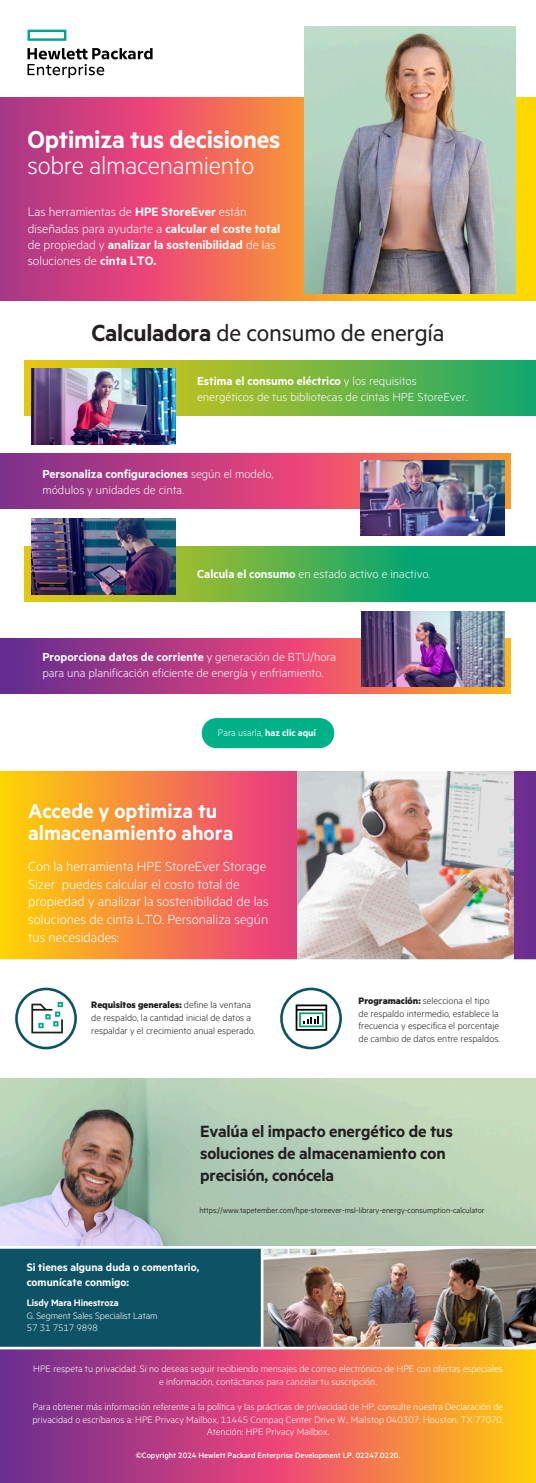
<style>
.page{position:relative;width:536px;height:1483px;background:#fff}
.page>*{position:absolute;margin:0;border:0;box-sizing:border-box;transform-origin:0 0}
.t1{font:600 27.47px "Metric HPE";letter-spacing:-.01em;color:#fff}
.t2{font:300 27.47px "Metric HPE";letter-spacing:-.01em;color:#fff}
.t3{font:26.25px "Metric HPE";letter-spacing:-.01em;color:#231f20}
.t4{font:600 22.75px/21.9px "Metric HPE";color:#fff}
.t5{font:600 18.38px/22.1px "Metric HPE";letter-spacing:-.01em;color:#231f20}
.t6{font:300 14.88px/17.8px "Metric HPE";color:#fff}
.t7{font:300 13.74px/16.4px "Metric HPE";color:#fff}
.t8{font:300 13.12px/15.8px "Metric HPE";color:#fff}
.t9{font:600 12.25px/14.7px "Metric HPE";color:#fff}
.t10{font:300 10.5px/12.6px "Metric HPE";color:#fff;text-align:center}
.t11{font:300 10.5px/12.6px "Metric HPE";color:#1d1d1b}
.t12{font:600 10.5px "Metric HPE";letter-spacing:-.01em;color:#fff}
.t13{font:300 8.75px "Metric HPE";color:#000}
.t14{font:500 8.75px "Metric HPE";color:#fff}
.s1{font-weight:600}
.s2{font-weight:700}
</style>
<div class="page">
<svg style="left:0;top:97px;width:536px;height:204px;background:#e16162"></svg>
<img style="left:304px;top:27px;width:211px;height:267px">
<svg style="left:0;top:454px;width:510px;height:54px;background:#c0427c"></svg>
<svg style="left:0;top:639px;width:510px;height:54px;background:#b7427c"></svg>
<div style="left:24px;top:361px;width:512px;height:54px;background:linear-gradient(to right,#f4c909,#1da868)"></div>
<svg style="left:24px;top:547px;width:512px;height:54px;background:#41ac57"></svg>
<img style="left:0;top:1079px;width:536px;height:167px">
<svg style="left:28px;top:30px;width:38px;height:11px"></svg>
<svg style="left:28px;top:48px;width:124px;height:30px"></svg>
<svg style="left:0;top:1349px;width:536px;height:134px;background:#cf6163"></svg>
<div style="left:0;top:1247px;width:264px;height:100px;background:#0d5265"></div>
<img style="left:263px;top:1249px;width:273px;height:98px">
<img style="left:31px;top:369px;width:144px;height:75px">
<img style="left:360px;top:461px;width:144px;height:75px">
<img style="left:31px;top:519px;width:144px;height:75px">
<img style="left:361px;top:611px;width:143px;height:76px">
<div style="left:202px;top:718px;width:132px;height:30px;background:#00b089;border-radius:15px"></div>
<svg style="left:0;top:771px;width:536px;height:188px;background:#eb7f4a"></svg>
<div style="left:15px;top:988px;width:62px;height:61px;border:3px solid #0d5265;border-radius:50%"></div>
<svg style="left:31px;top:1002px;width:32px;height:31px"></svg>
<div style="left:280px;top:988px;width:62px;height:61px;border:3px solid #0d5265;border-radius:50%"></div>
<svg style="left:295px;top:1004px;width:32px;height:27px"></svg>
<img style="left:298px;top:771px;width:215px;height:188px">
<hr style="left:0;top:1246px;width:536px;height:3px;background:#fff">
<hr style="left:261px;top:1246px;width:2px;height:102px;background:#fff">
<h1 class="t1" style="left:28px;top:123px;width:254px">Optimiza tus decisiones</h1>
<h1 class="t2" style="left:28px;top:149px;width:228px">sobre almacenamiento</h1>
<h3 class="t7" style="left:28px;top:203px;width:254px">Las herramientas de <span class="s1">HPE StoreEver</span> están diseñadas para ayudarte a <span class="s1">calcular el coste total </span>de propiedad y <span class="s1">analizar la sostenibilidad</span> de las soluciones de <span class="s1">cinta LTO.</span></h3>
<h2 class="t3" style="left:91px;top:318px;width:354px"><span class="s1">Calculadora</span> de consumo de energía</h2>
<p class="t8" style="left:197px;top:373px;width:272px"><span class="s1">Estima el consumo eléctrico</span> y los requisitos energéticos de tus bibliotecas de cintas HPE StoreEver.</p>
<p class="t8" style="left:42px;top:465px;width:232px"><span class="s1">Personaliza configuraciones</span> según el modelo, módulos y unidades de cinta.</p>
<p class="t8" style="left:197px;top:565px;width:235px"><span class="s1">Calcula el consumo</span> en estado activo e inactivo.</p>
<p class="t8" style="left:42px;top:649px;width:295px"><span class="s1">Proporciona datos de corriente</span> y generación de BTU/hora para una planificación eficiente de energía y enfriamiento.</p>
<p class="t10" style="left:218px;top:726px;width:100px">Para usarla, <span class="s1">haz clic aquí</span></p>
<h3 class="t4" style="left:28px;top:799px;width:207px">Accede y optimiza tu almacenamiento ahora</h3>
<h3 class="t6" style="left:28px;top:856px;width:242px">Con la herramienta HPE StoreEver Storage Sizer puedes calcular el costo total de propiedad y analizar la sostenibilidad de las soluciones de cinta LTO. Personaliza según tus necesidades:</h3>
<p class="t11" style="left:91px;top:998px;width:165px"><span class="s2">Requisitos generales:</span> define la ventana de respaldo, la cantidad inicial de datos a respaldar y el crecimiento anual esperado.</p>
<p class="t11" style="left:358px;top:994px;width:143px"><span class="s2">Programación:</span> selecciona el tipo de respaldo intermedio, establece la frecuencia y especifica el porcentaje de cambio de datos entre respaldos.</p>
<h3 class="t5" style="left:200px;top:1120px;width:254px">Evalúa el impacto energético de tus soluciones de almacenamiento con precisión, conócela</h3>
<p class="t13" style="left:199px;top:1205px;width:286px">https://www.tapetember.com/hpe-storeever-msl-library-energy-consumption-calculator</p>
<p class="t9" style="left:27px;top:1259px;width:174px">Si tienes alguna duda o comentario, comunícate conmigo:</p>
<p class="t12" style="left:27px;top:1297px;width:94px">Lisdy Mara Hinestroza</p>
<p class="t10" style="left:27px;top:1309px;width:132px;text-align:left">G. Segment Sales Specialist Latam<br>57 31 7517 9898</p>
<p class="t10" style="left:33px;top:1362px;width:471px">HPE respeta tu privacidad. Si no deseas seguir recibiendo mensajes de correo electrónico de HPE con ofertas especiales e información, contáctanos para cancelar tu suscripción.</p>
<p class="t10" style="left:32px;top:1400px;width:472px">Para obtener más información referente a la política y las prácticas de privacidad de HP, consulte nuestra Declaración de privacidad o escríbanos a: HPE Privacy Mailbox, 11445 Compaq Center Drive W., Mailstop 040307, Houston, TX 77070,<br>Atención: HPE Privacy Mailbox.</p>
<p class="t14" style="left:136px;top:1450px;width:266px">©Copyright 2024 Hewlett Packard Enterprise Development LP. 02247.0220.</p>
</div>
